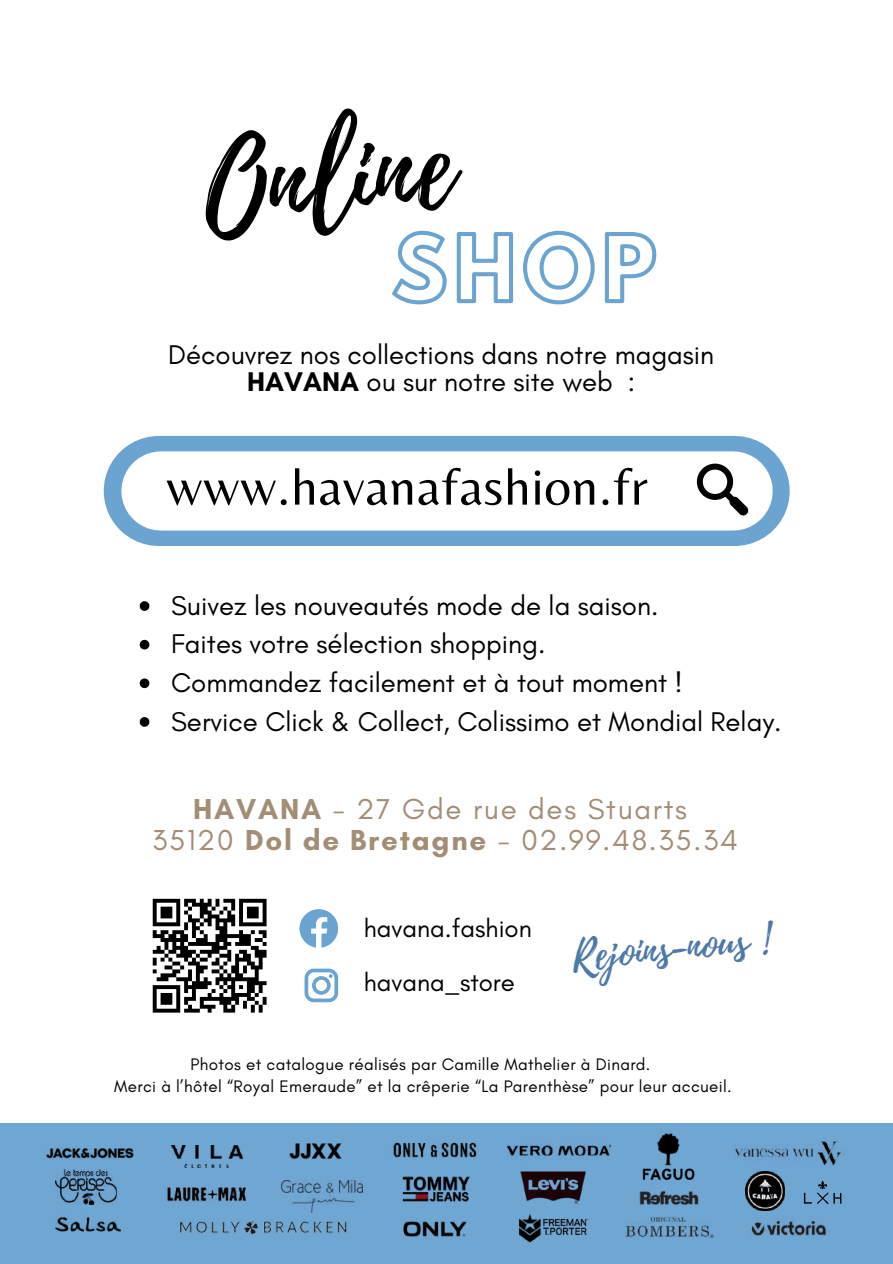
<style>
.page{position:relative;width:893px;height:1264px;background:#fff}
.page>*{position:absolute;margin:0;border:0;box-sizing:border-box;transform-origin:0 0}
.t1{font:120.9px "Playlist Script";color:#000}
.t2{font:81.3px "Hussar Ekologiczne 1";color:#6ca4d1}
.t3{font:53.1px "Belleza";letter-spacing:.01em;color:#000}
.t4{font:42.3px "Playlist Script";color:#4d79a8}
.t5{font:29.4px/30.9px "Glacial Indifference";letter-spacing:.06em;color:#a38d74;text-align:center}
.t6{font:27.6px/38.5px "Glacial Indifference";color:#000;text-align:center}
.t7{font:25.8px/54.4px "Glacial Indifference";color:#000}
.t8{font:16.95px/21.1px "Glacial Indifference";letter-spacing:.02em;color:#000;text-align:center}
.s1{font-weight:700}
</style>
<div class="page">
<div style="left:159px;top:436px;width:575px;height:110px;background:#6ca4d1"></div>
<div style="left:161px;top:451px;width:572px;height:79px;background:#fff"></div>
<svg style="left:696px;top:463px;width:52px;height:52px"></svg>
<svg style="left:299px;top:909px;width:39px;height:38px"></svg>
<svg style="left:304px;top:968px;width:34px;height:34px"></svg>
<svg style="left:140px;top:601px;width:9px;height:10px"></svg>
<svg style="left:140px;top:640px;width:9px;height:9px"></svg>
<svg style="left:140px;top:678px;width:9px;height:10px"></svg>
<svg style="left:140px;top:717px;width:9px;height:9px"></svg>
<div style="left:0;top:1122px;width:892px;height:141px;background:#6ca4d1"></div>
<img style="left:55px;top:1217px;width:66px;height:15px">
<img style="left:745px;top:1171px;width:39px;height:39px">
<img style="left:46px;top:1148px;width:88px;height:11px">
<img style="left:55px;top:1169px;width:61px;height:35px">
<img style="left:289px;top:1143px;width:53px;height:16px">
<img style="left:520px;top:1171px;width:65px;height:32px">
<img style="left:171px;top:1145px;width:71px;height:22px">
<img style="left:403px;top:1221px;width:64px;height:16px">
<img style="left:519px;top:1214px;width:70px;height:29px">
<img style="left:642px;top:1133px;width:53px;height:47px">
<img style="left:507px;top:1144px;width:103px;height:12px">
<img style="left:180px;top:1212px;width:167px;height:23px">
<img style="left:281px;top:1180px;width:81px;height:32px">
<img style="left:751px;top:1220px;width:76px;height:16px">
<img style="left:402px;top:1176px;width:68px;height:26px">
<img style="left:393px;top:1142px;width:84px;height:16px">
<img style="left:625px;top:1217px;width:88px;height:20px">
<img style="left:167px;top:1187px;width:79px;height:15px">
<img style="left:734px;top:1141px;width:107px;height:25px">
<svg style="left:152px;top:898px;width:115px;height:115px"></svg>
<img style="left:639px;top:1191px;width:60px;height:14px">
<svg style="left:803px;top:1180px;width:38px;height:23px"></svg>
<h1 class="t1" style="left:196px;top:101px;width:252px;rotate:-5deg">Online</h1>
<h2 class="t2" style="left:391px;top:236px;width:269px">SHOP</h2>
<p class="t6" style="left:168px;top:340px;width:547px;line-height:27px">Découvrez nos collections dans notre magasin<br><span class="s1">HAVANA</span> ou sur notre site web :</p>
<h3 class="t3" style="left:166px;top:455px;width:483px">www.havanafashion.fr</h3>
<p class="t6" style="left:171px;top:585px;width:611px;text-align:left">Suivez les nouveautés mode de la saison.<br>Faites votre sélection shopping.<br>Commandez facilement et à tout moment !<br>Service Click &amp; Collect, Colissimo et Mondial Relay.</p>
<p class="t5" style="left:152px;top:793px;width:587px"><span class="s1">HAVANA</span> - 27 Gde rue des Stuarts<br>35120 <span class="s1">Dol de Bretagne</span> - 02.99.48.35.34</p>
<p class="t7" style="left:364px;top:900px;width:170px">havana.fashion havana_store</p>
<h3 class="t4" style="left:569px;top:926px;width:200px;rotate:-5deg">Rejoins-nous !</h3>
<p class="t8" style="left:114px;top:1053px;width:619px">Photos et catalogue réalisés par Camille Mathelier à Dinard.<br>Merci à l’hôtel “Royal Emeraude” et la crêperie “La Parenthèse” pour leur accueil.</p>
</div>
